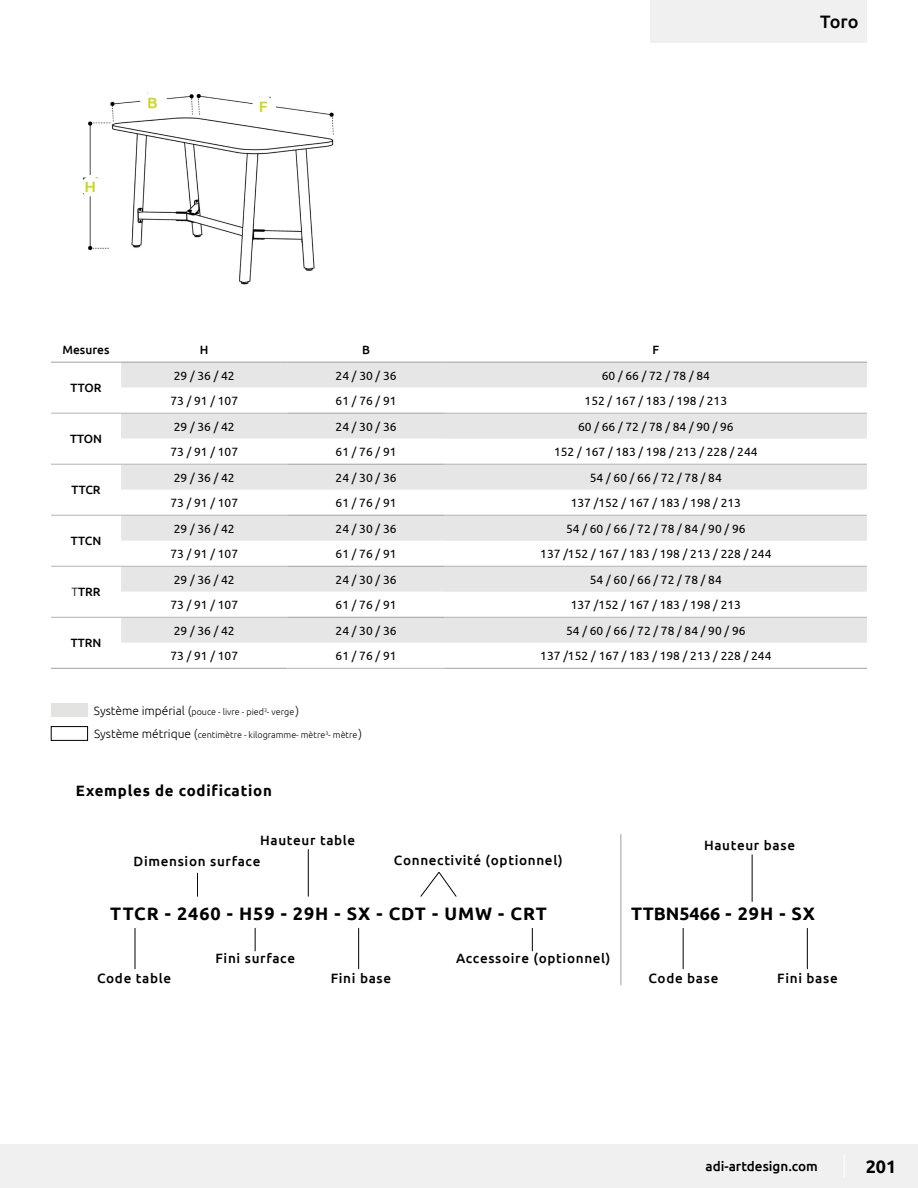
<style>
.page{position:relative;width:918px;height:1188px;background:#fff}
.page>*{position:absolute;margin:0;border:0;box-sizing:border-box;transform-origin:0 0}
.t1{font:700 18px "Ubuntu";letter-spacing:.05em;color:#020203}
.t2{font:700 18px "Ubuntu";color:#000}
.t3{font:500 18px "Ubuntu";color:#000}
.t4{font:700 15px "Ubuntu";letter-spacing:.05em;color:#020203}
.t5{font:500 15px "Ubuntu";color:#ccd621;scale:1.08 1}
.t6{font:500 13.5px "Ubuntu";letter-spacing:.05em;color:#020203}
.t7{font:500 13.5px "Ubuntu";color:#000}
.t8{font:12px "Ubuntu";color:#000}
.t9{font:500 12px "Ubuntu";color:#000}
.t10{font:300 9px "Ubuntu";color:#000}
.s1{font-weight:300}
.s2{font-size:12px}
.s3{color:#020203}
</style>
<div class="page">
<div style="left:0;top:1144px;width:918px;height:44px;background:#f0f0f0"></div>
<svg style="left:844px;top:1155px;width:1px;height:22px"></svg>
<img style="left:83px;top:92px;width:251px;height:193px">
<div style="left:254px;top:96px;width:21px;height:20px;background:#fff;border-radius:10px"></div>
<div style="left:143px;top:92px;width:21px;height:20px;background:#fff;border-radius:10px"></div>
<div style="left:80px;top:176px;width:21px;height:20px;background:#fff;border-radius:10px"></div>
<div style="left:650px;top:0;width:217px;height:43px;background:#f0f0f0"></div>
<div style="left:51px;top:703px;width:36px;height:14px;background:#e3e3e2"></div>
<div style="left:51px;top:726px;width:37px;height:15px;border:1px solid #000"></div>
<div style="left:121px;top:363px;width:746px;height:25px;background:#e6e6e6"></div>
<svg style="left:121px;top:412px;width:746px;height:256px;fill:#ececec"></svg>
<hr style="left:51px;top:362px;width:70px;height:1px;background:#a0a0a0">
<hr style="left:121px;top:362px;width:166px;height:1px;background:#a0a0a0">
<hr style="left:287px;top:362px;width:158px;height:1px;background:#a0a0a0">
<hr style="left:445px;top:362px;width:422px;height:1px;background:#a0a0a0">
<hr style="left:51px;top:668px;width:70px;height:1px;background:#a0a0a0">
<hr style="left:121px;top:668px;width:166px;height:1px;background:#a0a0a0">
<hr style="left:445px;top:668px;width:422px;height:1px;background:#a0a0a0">
<hr style="left:287px;top:413px;width:158px;height:1px;background:#a0a0a0">
<hr style="left:287px;top:464px;width:158px;height:1px;background:#a0a0a0">
<hr style="left:287px;top:515px;width:158px;height:1px;background:#a0a0a0">
<hr style="left:287px;top:566px;width:158px;height:1px;background:#a0a0a0">
<hr style="left:287px;top:617px;width:158px;height:1px;background:#a0a0a0">
<hr style="left:51px;top:413px;width:70px;height:1px;background:#b4b4b4">
<hr style="left:121px;top:413px;width:166px;height:1px;background:#b4b4b4">
<hr style="left:445px;top:413px;width:422px;height:1px;background:#b4b4b4">
<hr style="left:51px;top:464px;width:70px;height:1px;background:#b4b4b4">
<hr style="left:121px;top:464px;width:166px;height:1px;background:#b4b4b4">
<hr style="left:445px;top:464px;width:422px;height:1px;background:#b4b4b4">
<hr style="left:287px;top:668px;width:158px;height:1px;background:#b4b4b4">
<hr style="left:121px;top:566px;width:166px;height:1px;background:#b4b4b4">
<hr style="left:445px;top:566px;width:422px;height:1px;background:#b4b4b4">
<hr style="left:51px;top:617px;width:70px;height:1px;background:#b4b4b4">
<hr style="left:121px;top:617px;width:166px;height:1px;background:#b4b4b4">
<hr style="left:445px;top:617px;width:422px;height:1px;background:#b4b4b4">
<hr style="left:51px;top:515px;width:70px;height:1px;background:#b4b4b4">
<hr style="left:121px;top:515px;width:166px;height:1px;background:#b4b4b4">
<hr style="left:445px;top:515px;width:422px;height:1px;background:#b4b4b4">
<hr style="left:51px;top:566px;width:70px;height:1px;background:#b4b4b4">
<hr style="left:135px;top:928px;width:1px;height:41px;background:#020203">
<hr style="left:683px;top:928px;width:1px;height:41px;background:#020203">
<svg style="left:197px;top:873px;width:1px;height:23px"></svg>
<hr style="left:308px;top:850px;width:1px;height:46px;background:#020203">
<hr style="left:752px;top:855px;width:1px;height:46px;background:#020203">
<hr style="left:358px;top:928px;width:1px;height:41px;background:#020203">
<hr style="left:807px;top:928px;width:1px;height:41px;background:#020203">
<svg style="left:420px;top:872px;width:37px;height:25px"></svg>
<svg style="left:255px;top:928px;width:1px;height:23px"></svg>
<svg style="left:532px;top:928px;width:1px;height:23px"></svg>
<hr style="left:621px;top:834px;width:1px;height:151px;background:#a0a0a0">
<p class="t5" style="left:84px;top:177px;width:12px">H</p>
<p class="t5" style="left:147px;top:93px;width:11px">B</p>
<p class="t5" style="left:259px;top:97px;width:10px">F</p>
<h1 class="t3" style="left:820px;top:11px;width:40px">Toro</h1>
<p class="t9" style="left:63px;top:342px;width:49px">Mesures</p>
<p class="t9" style="left:200px;top:342px;width:10px">H</p>
<p class="t9" style="left:362px;top:342px;width:9px">B</p>
<p class="t9" style="left:653px;top:342px;width:8px">F</p>
<p class="t9" style="left:71px;top:380px;width:32px">TTOR</p>
<p class="t8" style="left:174px;top:368px;width:62px">29 / 36 / 42</p>
<p class="t8" style="left:336px;top:368px;width:62px">24 / 30 / 36</p>
<p class="t8" style="left:602px;top:368px;width:110px">60 / 66 / 72 / 78 / 84</p>
<p class="t8" style="left:170px;top:394px;width:69px">73 / 91 / 107</p>
<p class="t8" style="left:336px;top:394px;width:62px">61 / 76 / 91</p>
<p class="t8" style="left:585px;top:394px;width:144px">152 / 167 / 183 / 198 / 213</p>
<p class="t9" style="left:70px;top:431px;width:34px">TTON</p>
<p class="t9" style="left:71px;top:483px;width:31px">TTCR</p>
<p class="t9" style="left:71px;top:534px;width:32px">TTCN</p>
<p class="t9" style="left:72px;top:585px;width:30px"><span class="s1">T</span>TRR</p>
<p class="t9" style="left:71px;top:636px;width:32px">TTRN</p>
<p class="t8" style="left:174px;top:419px;width:62px">29 / 36 / 42</p>
<p class="t8" style="left:336px;top:419px;width:62px">24 / 30 / 36</p>
<p class="t8" style="left:578px;top:419px;width:157px">60 / 66 / 72 / 78 / 84 / 90 / 96</p>
<p class="t8" style="left:170px;top:445px;width:69px">73 / 91 / 107</p>
<p class="t8" style="left:336px;top:445px;width:62px">61 / 76 / 91</p>
<p class="t8" style="left:554px;top:445px;width:205px">152 / 167 / 183 / 198 / 213 / 228 / 244</p>
<p class="t8" style="left:174px;top:470px;width:62px">29 / 36 / 42</p>
<p class="t8" style="left:336px;top:470px;width:62px">24 / 30 / 36</p>
<p class="t8" style="left:590px;top:470px;width:133px">54 / 60 / 66 / 72 / 78 / 84</p>
<p class="t8" style="left:170px;top:496px;width:69px">73 / 91 / 107</p>
<p class="t8" style="left:336px;top:496px;width:62px">61 / 76 / 91</p>
<p class="t8" style="left:571px;top:496px;width:172px">137 /152 / 167 / 183 / 198 / 213</p>
<p class="t8" style="left:174px;top:521px;width:62px">29 / 36 / 42</p>
<p class="t8" style="left:336px;top:521px;width:62px">24 / 30 / 36</p>
<p class="t8" style="left:566px;top:521px;width:181px">54 / 60 / 66 / 72 / 78 / 84 / 90 / 96</p>
<p class="t8" style="left:170px;top:547px;width:69px">73 / 91 / 107</p>
<p class="t8" style="left:336px;top:547px;width:62px">61 / 76 / 91</p>
<p class="t8" style="left:540px;top:547px;width:233px">137 /152 / 167 / 183 / 198 / 213 / 228 / 244</p>
<p class="t8" style="left:174px;top:572px;width:62px">29 / 36 / 42</p>
<p class="t8" style="left:336px;top:572px;width:62px">24 / 30 / 36</p>
<p class="t8" style="left:590px;top:572px;width:133px">54 / 60 / 66 / 72 / 78 / 84</p>
<p class="t8" style="left:170px;top:598px;width:69px">73 / 91 / 107</p>
<p class="t8" style="left:336px;top:598px;width:62px">61 / 76 / 91</p>
<p class="t8" style="left:571px;top:598px;width:172px">137 /152 / 167 / 183 / 198 / 213</p>
<p class="t8" style="left:174px;top:623px;width:62px">29 / 36 / 42</p>
<p class="t8" style="left:336px;top:623px;width:62px">24 / 30 / 36</p>
<p class="t8" style="left:566px;top:623px;width:181px">54 / 60 / 66 / 72 / 78 / 84 / 90 / 96</p>
<p class="t8" style="left:170px;top:649px;width:69px">73 / 91 / 107</p>
<p class="t8" style="left:336px;top:649px;width:62px">61 / 76 / 91</p>
<p class="t8" style="left:540px;top:649px;width:233px">137 /152 / 167 / 183 / 198 / 213 / 228 / 244</p>
<p class="t10" style="left:94px;top:706px;width:207px"><span class="s2">Système impérial (</span>pouce - livre - pied<sup>3</sup>- verge<span class="s2">)</span></p>
<p class="t10" style="left:94px;top:730px;width:270px"><span class="s2">Système métrique (</span>centimètre - kilogramme- mètre<sup>3</sup>- mètre<span class="s2">)</span></p>
<p class="t4" style="left:76px;top:782px;width:197px">Exemples de codification</p>
<p class="t6" style="left:260px;top:831px;width:97px">Hauteur table</p>
<p class="t6" style="left:704px;top:837px;width:93px">Hauteur base</p>
<p class="t6" style="left:394px;top:852px;width:170px">Connectivité (optionnel)</p>
<h1 class="t1" style="left:110px;top:903px;width:438px">TTCR - 2460 - H59 - 29H - SX - CDT - UMW - CRT</h1>
<h1 class="t2" style="left:631px;top:903px;width:185px">TTBN5466 <span class="s3">- 29H - SX</span></h1>
<p class="t6" style="left:134px;top:853px;width:128px">Dimension surface</p>
<p class="t6" style="left:216px;top:950px;width:81px">Fini surface</p>
<p class="t6" style="left:456px;top:950px;width:156px">Accessoire (optionnel)</p>
<p class="t6" style="left:331px;top:970px;width:62px">Fini base</p>
<p class="t6" style="left:777px;top:970px;width:62px">Fini base</p>
<p class="t6" style="left:97px;top:970px;width:76px">Code table</p>
<p class="t6" style="left:648px;top:970px;width:71px">Code base</p>
<p class="t7" style="left:706px;top:1158px;width:114px">adi-artdesign.com</p>
<h1 class="t2" style="left:866px;top:1156px;width:32px">201</h1>
</div>
